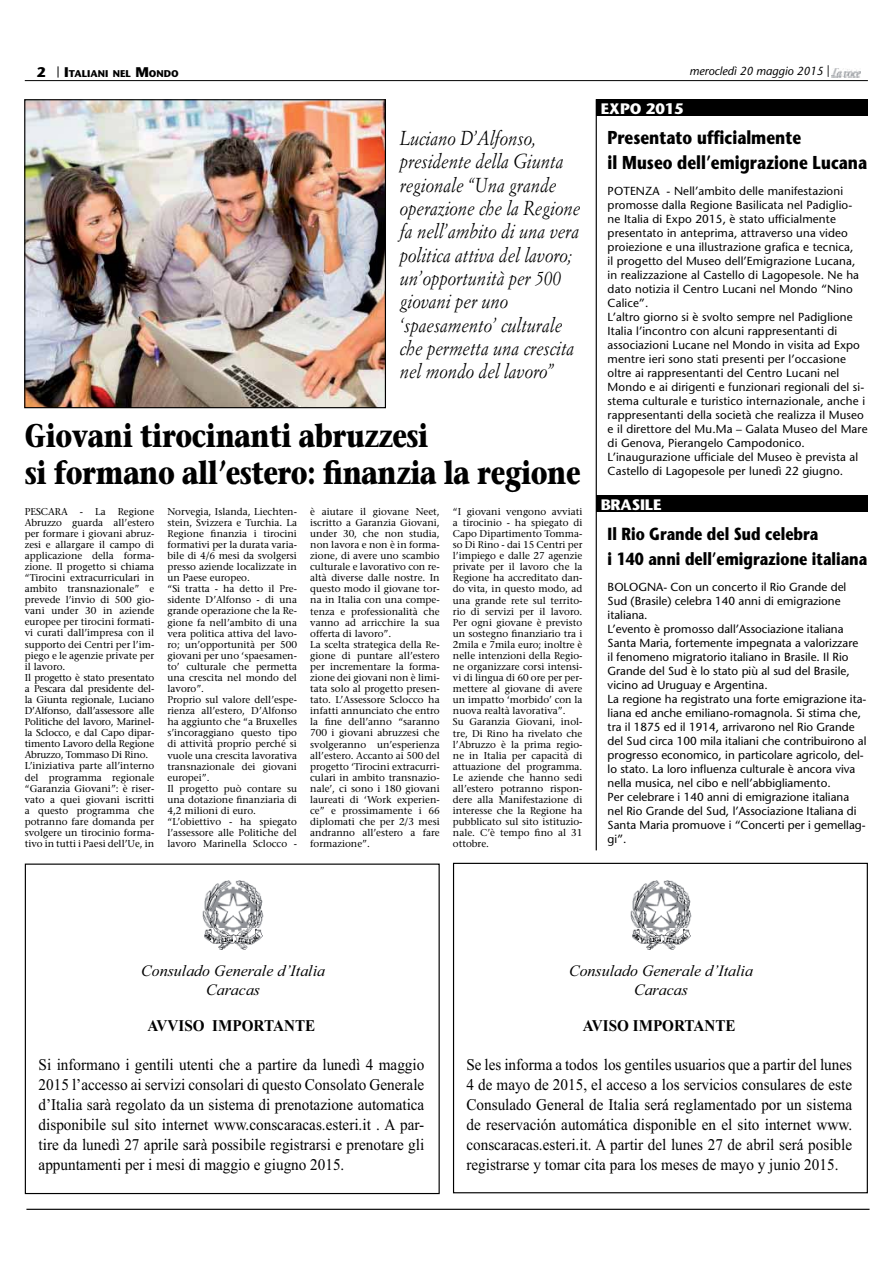
<style>
.page{position:relative;width:893px;height:1263px;background:#fff}
.page>*{position:absolute;margin:0;border:0;box-sizing:border-box;transform-origin:0 0}
.t1{font:700 32.7px/36.2px "Stone Serif";letter-spacing:-.02em;color:#000;scale:.8 1}
.t2{font:italic 19.8px/23.2px "Simoncini Garamond";color:#000;scale:.88 1}
.t3{font:700 18.6px/24.5px "Stone Sans";color:#000;scale:.82 1}
.t4{font:700 17.55px/24.5px "Stone Sans";color:#000;scale:.82 1}
.t5{font:16.35px/19.8px "Times New Roman";color:#000;text-align:justify;scale:.93 1}
.t6{font:700 16.35px "Times New Roman";color:#000;scale:.93 1}
.t7{font:italic 15.9px/19px "Times New Roman";color:#000;text-align:center}
.t8{font:700 15.15px "Stone Sans";letter-spacing:-.01em;color:#fff}
.t9{font:700 13.95px "Stone Sans";color:#000}
.t10{font:11.7px/14px "Stone Sans";letter-spacing:.01em;color:#000}
.t11{font:italic 11.7px "Stone Sans";color:#000}
.t12{font:9.9px/11.1px "Stone Serif";color:#000}
.t13{font:700 9.75px "Stone Sans";color:#000}
.s1{font-size:13.95px}
.s2{font-style:normal}
</style>
<div class="page">
<hr style="left:26px;top:1209px;width:843px;height:1px;background:#000">
<div style="left:596px;top:99px;width:271px;height:17px;background:#000"></div>
<div style="left:596px;top:495px;width:271px;height:17px;background:#000"></div>
<img style="left:26px;top:101px;width:358px;height:305px">
<div style="left:24px;top:99px;width:362px;height:309px;border:1px solid #000"></div>
<hr style="left:25px;top:80px;width:843px;height:1px;background:#000">
<svg style="left:58px;top:66px;width:1px;height:12px"></svg>
<img style="left:831px;top:68px;width:29px;height:9px">
<hr style="left:596px;top:99px;width:1px;height:751px;background:#000">
<svg style="left:24px;top:862px;width:844px;height:333px"></svg>
<h3 class="t9" style="left:37px;top:67px;width:10px">2</h3>
<p class="t13" style="left:64px;top:70px;width:116px"><span class="s1">I</span>TALIANI NEL <span class="s1">M</span>ONDO</p>
<p class="t11" style="left:689px;top:66px;width:142px">merocledì 20 maggio 2015 <span class="s2">|</span></p>
<p class="t2" style="left:400px;top:128px;width:207px">Luciano D’Alfonso, presidente della Giunta regionale “Una grande operazione che la Regione fa nell’ambito di una vera politica attiva del lavoro; un’opportunità per 500 giovani per uno ‘spaesamento’ culturale che permetta una crescita nel mondo del lavoro”</p>
<h1 class="t1" style="left:25px;top:421px;width:696px">Giovani tirocinanti abruzzesi<br>si formano all’estero: finanzia la regione</h1>
<p class="t12" style="left:25px;top:507px;width:131px">PESCARA - La Regione<br>Abruzzo guarda all’estero per formare i giovani abruz&shy;zesi e allargare il campo di applicazione della forma&shy;zione. Il progetto si chiama “Tirocini extracurriculari in ambito transnazionale” e prevede l’invio di 500 gio&shy;vani under 30 in aziende europee per tirocini formati&shy;vi curati dall’impresa con il supporto dei Centri per l’im&shy;piego e le agenzie private per il lavoro.<br>Il progetto è stato presentato a Pescara dal presidente del&shy;la Giunta regionale, Luciano<br>D’Alfonso, dall’assessore alle<br>Politiche del lavoro, Marinel&shy;la Sclocco, e dal Capo dipar&shy;timento Lavoro della Regione<br>Abruzzo, Tommaso Di Rino.<br>L’iniziativa parte all’interno del programma regionale “Garanzia Giovani”: è riser&shy;vato a quei giovani iscritti a questo programma che potranno fare domanda per svolgere un tirocinio forma&shy;tivo in tutti i Paesi dell’Ue, in</p>
<p class="t12" style="left:167px;top:507px;width:131px">Norvegia, Islanda, Liechten&shy;stein, Svizzera e Turchia. La<br>Regione finanzia i tirocini formativi per la durata varia&shy;bile di 4/6 mesi da svolgersi presso aziende localizzate in un Paese europeo.<br>“Si tratta - ha detto il Pre&shy;sidente D’Alfonso - di una grande operazione che la Re&shy;gione fa nell’ambito di una vera politica attiva del lavo&shy;ro; un’opportunità per 500 giovani per uno ‘spaesamen&shy;to’ culturale che permetta una crescita nel mondo del lavoro”.<br>Proprio sul valore dell’espe&shy;rienza all’estero, D’Alfonso ha aggiunto che “a Bruxelles s’incoraggiano questo tipo di attività proprio perché si vuole una crescita lavorativa transnazionale dei giovani europei”.<br>Il progetto può contare su una dotazione finanziaria di<br>4,2 milioni di euro. “L’obiettivo - ha spiegato l’assessore alle Politiche del lavoro Marinella Sclocco -</p>
<p class="t12" style="left:310px;top:507px;width:131px">è aiutare il giovane Neet, iscritto a Garanzia Giovani, under 30, che non studia, non lavora e non è in forma&shy;zione, di avere uno scambio culturale e lavorativo con re&shy;altà diverse dalle nostre. In questo modo il giovane tor&shy;na in Italia con una compe&shy;tenza e professionalità che vanno ad arricchire la sua offerta di lavoro”.<br>La scelta strategica della Re&shy;gione di puntare all’estero per incrementare la forma&shy;zione dei giovani non è limi&shy;tata solo al progetto presen&shy;tato. L’Assessore Sclocco ha infatti annunciato che entro la fine dell’anno “saranno<br>700 i giovani abruzzesi che svolgeranno un’esperienza all’estero. Accanto ai 500 del progetto ‘Tirocini extracurri&shy;culari in ambito transnazio&shy;nale’, ci sono i 180 giovani laureati di ‘Work experien&shy;ce” e prossimamente i 66 diplomati che per 2/3 mesi andranno all’estero a fare formazione”.</p>
<p class="t12" style="left:453px;top:507px;width:131px">“I giovani vengono avviati a tirocinio - ha spiegato di<br>Capo Dipartimento Tomma&shy;so Di Rino - dai 15 Centri per l’impiego e dalle 27 agenzie private per il lavoro che la<br>Regione ha accreditato dan&shy;do vita, in questo modo, ad una grande rete sul territo&shy;rio di servizi per il lavoro.<br>Per ogni giovane è previsto un sostegno finanziario tra i<br>2mila e 7mila euro; inoltre è nelle intenzioni della Regio&shy;ne organizzare corsi intensi&shy;vi di lingua di 60 ore per per&shy;mettere al giovane di avere un impatto ‘morbido’ con la nuova realtà lavorativa”.<br>Su Garanzia Giovani, inol&shy;tre, Di Rino ha rivelato che l’Abruzzo è la prima regio&shy;ne in Italia per capacità di attuazione del programma.<br>Le aziende che hanno sedi all’estero potranno rispon&shy;dere alla Manifestazione di interesse che la Regione ha pubblicato sul sito istituzio&shy;nale. C’è tempo fino al 31 ottobre.</p>
<h3 class="t8" style="left:601px;top:103px;width:85px">EXPO 2015</h3>
<h3 class="t3" style="left:608px;top:128px;width:318px">Presentato ufficialmente<br>il Museo dell’emigrazione Lucana</h3>
<p class="t10" style="left:608px;top:185px;width:261px">POTENZA - Nell’ambito delle manifestazioni promosse dalla Regione Basilicata nel Padiglio&shy;ne Italia di Expo 2015, è stato ufficialmente presentato in anteprima, attraverso una video proiezione e una illustrazione grafica e tecnica,<br>il progetto del Museo dell’Emigrazione Lucana, in realizzazione al Castello di Lagopesole. Ne ha dato notizia il Centro Lucani nel Mondo “Nino Calice”.<br>L’altro giorno si è svolto sempre nel Padiglione Italia l’incontro con alcuni rappresentanti di associazioni Lucane nel Mondo in visita ad Expo mentre ieri sono stati presenti per l’occasione oltre ai rappresentanti del Centro Lucani nel Mondo e ai dirigenti e funzionari regionali del si&shy;stema culturale e turistico internazionale, anche i rappresentanti della società che realizza il Museo e il direttore del Mu.Ma – Galata Museo del Mare di Genova, Pierangelo Campodonico.<br>L’inaugurazione ufficiale del Museo è prevista al Castello di Lagopesole per lunedì 22 giugno.</p>
<h3 class="t8" style="left:601px;top:498px;width:62px">BRASILE</h3>
<h3 class="t4" style="left:608px;top:524px;width:318px">Il Rio Grande del Sud celebra<br>i 140 anni dell’emigrazione italiana</h3>
<p class="t10" style="left:608px;top:582px;width:260px">BOLOGNA- Con un concerto il Rio Grande del Sud (Brasile) celebra 140 anni di emigrazione italiana.<br>L’evento è promosso dall’Associazione italiana Santa Maria, fortemente impegnata a valorizzare il fenomeno migratorio italiano in Brasile. Il Rio Grande del Sud è lo stato più al sud del Brasile, vicino ad Uruguay e Argentina.<br>La regione ha registrato una forte emigrazione ita&shy;liana ed anche emiliano-romagnola. Si stima che, tra il 1875 ed il 1914, arrivarono nel Rio Grande del Sud circa 100 mila italiani che contribuirono al progresso economico, in particolare agricolo, del&shy;lo stato. La loro influenza culturale è ancora viva nella musica, nel cibo e nell’abbigliamento.<br>Per celebrare i 140 anni di emigrazione italiana nel Rio Grande del Sud, l’Associazione Italiana di Santa Maria promuove i “Concerti per i gemellag&shy;gi”.</p>
<h3 class="t7" style="left:141px;top:961px;width:185px">Consulado Generale d’Italia<br>Caracas</h3>
<h3 class="t7" style="left:569px;top:961px;width:185px">Consulado Generale d’Italia<br>Caracas</h3>
<h3 class="t6" style="left:148px;top:1020px;width:182px">AVVISO IMPORTANTE</h3>
<p class="t5" style="left:39px;top:1057px;width:416px">Si informano i gentili utenti che a partire da lunedì 4 maggio 2015 l’accesso ai servizi consolari di questo Consolato Generale d’Italia sarà regolato da un sistema di prenotazione automatica disponibile sul sito internet www.conscaracas.esteri.it . A par&shy;tire da lunedì 27 aprile sarà possibile registrarsi e prenotare gli appuntamenti per i mesi di maggio e giugno 2015.</p>
<h3 class="t6" style="left:583px;top:1020px;width:166px">AVISO IMPORTANTE</h3>
<p class="t5" style="left:466px;top:1057px;width:416px">Se les informa a todos los gentiles usuarios que a partir del lunes 4 de mayo de 2015, el acceso a los servicios consulares de este Consulado General de Italia será reglamentado por un sistema de reservación automática disponible en el sito internet www. conscaracas.esteri.it. A partir del lunes 27 de abril será posible registrarse y tomar cita para los meses de mayo y junio 2015.</p>
</div>
